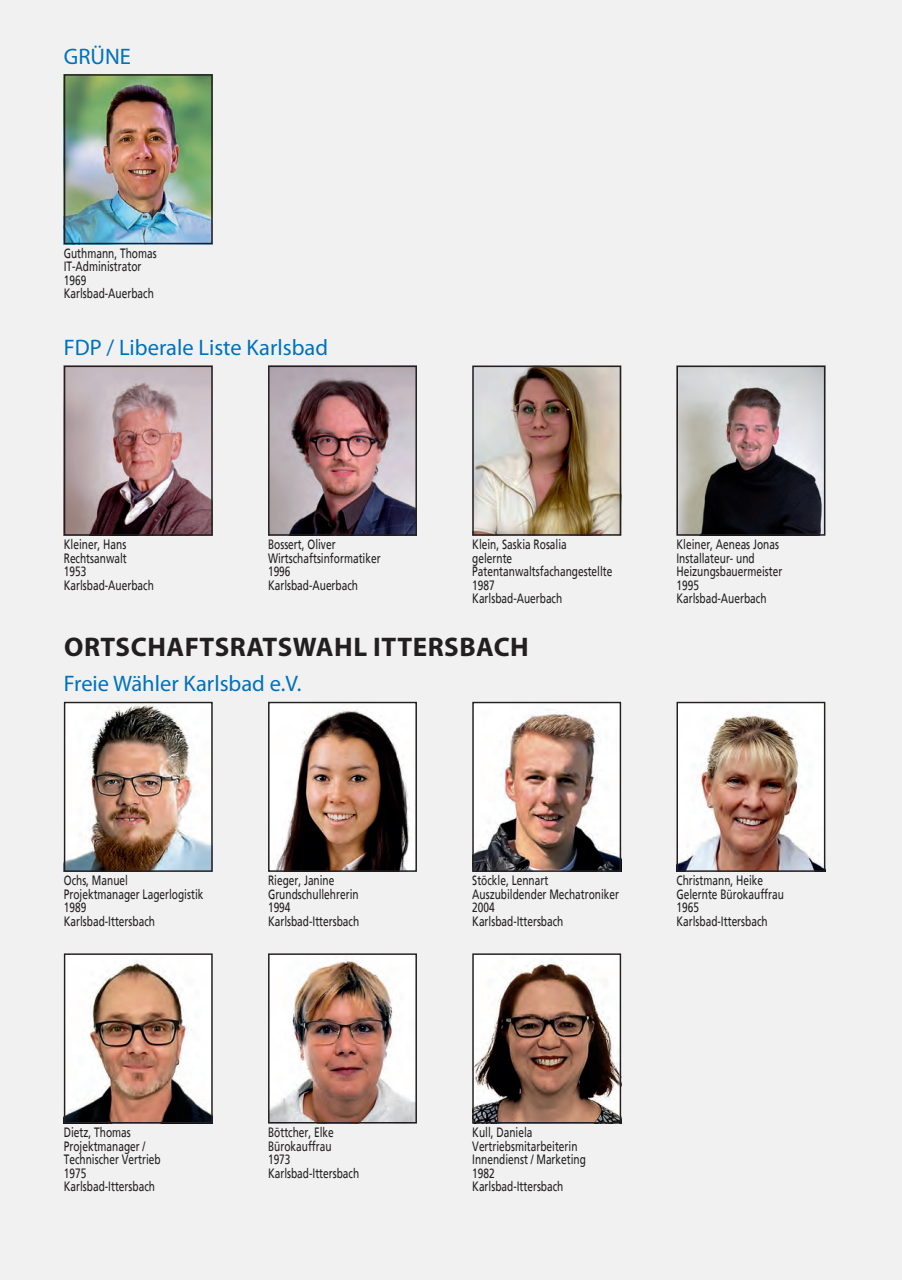
<style>
.page{position:relative;width:902px;height:1280px;background:#fff}
.page>*{position:absolute;margin:0;border:0;box-sizing:border-box;transform-origin:0 0}
.t1{font:700 27px "Myriad Pro";letter-spacing:.02em;color:#231f20}
.t2{font:22.5px "Myriad Pro";color:#0072bc}
.t3{font:13.5px/13.5px "Frutiger";color:#231f20;scale:.75 1}
</style>
<div class="page">
<div style="left:0;top:0;width:901px;height:1280px;background:#f1f1f2"></div>
<img style="left:67px;top:77px;width:143px;height:164px">
<div style="left:64px;top:74px;width:149px;height:170px;border:2px solid #231f20"></div>
<img style="left:67px;top:369px;width:143px;height:164px">
<div style="left:64px;top:366px;width:149px;height:170px;border:2px solid #231f20"></div>
<img style="left:271px;top:369px;width:143px;height:164px">
<div style="left:268px;top:366px;width:149px;height:170px;border:2px solid #231f20"></div>
<img style="left:475px;top:369px;width:143px;height:164px">
<div style="left:472px;top:366px;width:149px;height:170px;border:2px solid #231f20"></div>
<img style="left:679px;top:369px;width:143px;height:164px">
<div style="left:676px;top:366px;width:149px;height:170px;border:2px solid #231f20"></div>
<img style="left:67px;top:705px;width:143px;height:164px">
<div style="left:64px;top:702px;width:149px;height:170px;border:2px solid #231f20"></div>
<img style="left:271px;top:705px;width:143px;height:164px">
<div style="left:268px;top:702px;width:149px;height:170px;border:2px solid #231f20"></div>
<img style="left:475px;top:705px;width:143px;height:164px">
<div style="left:472px;top:702px;width:149px;height:170px;border:2px solid #231f20"></div>
<img style="left:679px;top:705px;width:143px;height:164px">
<div style="left:676px;top:702px;width:149px;height:170px;border:2px solid #231f20"></div>
<img style="left:67px;top:956px;width:143px;height:164px">
<div style="left:64px;top:953px;width:149px;height:170px;border:2px solid #231f20"></div>
<img style="left:271px;top:956px;width:143px;height:164px">
<div style="left:268px;top:953px;width:149px;height:170px;border:2px solid #231f20"></div>
<img style="left:475px;top:956px;width:143px;height:164px">
<div style="left:472px;top:953px;width:149px;height:170px;border:2px solid #231f20"></div>
<h2 class="t2" style="left:64px;top:42px;width:69px">GRÜNE</h2>
<p class="t3" style="left:64px;top:246px;width:125px">Guthmann, Thomas<br>IT-Administrator<br>1969<br>Karlsbad-Auerbach</p>
<h2 class="t2" style="left:64px;top:334px;width:266px">FDP / Liberale Liste Karlsbad</h2>
<p class="t3" style="left:64px;top:538px;width:122px">Kleiner, Hans<br>Rechtsanwalt<br>1953<br>Karlsbad-Auerbach</p>
<p class="t3" style="left:268px;top:538px;width:152px">Bossert, Oliver<br>Wirtschaftsinformatiker<br>1996<br>Karlsbad-Auerbach</p>
<p class="t3" style="left:472px;top:538px;width:188px">Klein, Saskia Rosalia<br>gelernte<br>Patentanwaltsfachangestellte<br>1987<br>Karlsbad-Auerbach</p>
<p class="t3" style="left:676px;top:538px;width:143px">Kleiner, Aeneas Jonas<br>Installateur- und<br>Heizungsbauermeister<br>1995<br>Karlsbad-Auerbach</p>
<h1 class="t1" style="left:64px;top:629px;width:466px">ORTSCHAFTSRATSWAHL ITTERSBACH</h1>
<h2 class="t2" style="left:64px;top:670px;width:239px">Freie Wähler Karlsbad e.V.</h2>
<p class="t3" style="left:64px;top:874px;width:188px">Ochs, Manuel<br>Projektmanager Lagerlogistik<br>1989<br>Karlsbad-Ittersbach</p>
<p class="t3" style="left:268px;top:874px;width:123px">Rieger, Janine<br>Grundschullehrerin<br>1994<br>Karlsbad-Ittersbach</p>
<p class="t3" style="left:472px;top:874px;width:197px">Stöckle, Lennart<br>Auszubildender Mechatroniker<br>2004<br>Karlsbad-Ittersbach</p>
<p class="t3" style="left:676px;top:874px;width:145px">Christmann, Heike<br>Gelernte Bürokauffrau<br>1965<br>Karlsbad-Ittersbach</p>
<p class="t3" style="left:64px;top:1125px;width:131px">Dietz, Thomas<br>Projektmanager /<br>Technischer Vertrieb<br>1975<br>Karlsbad-Ittersbach</p>
<p class="t3" style="left:268px;top:1125px;width:123px">Böttcher, Elke<br>Bürokauffrau<br>1973<br>Karlsbad-Ittersbach</p>
<p class="t3" style="left:472px;top:1125px;width:153px">Kull, Daniela<br>Vertriebsmitarbeiterin<br>Innendienst / Marketing<br>1982<br>Karlsbad-Ittersbach</p>
</div>
